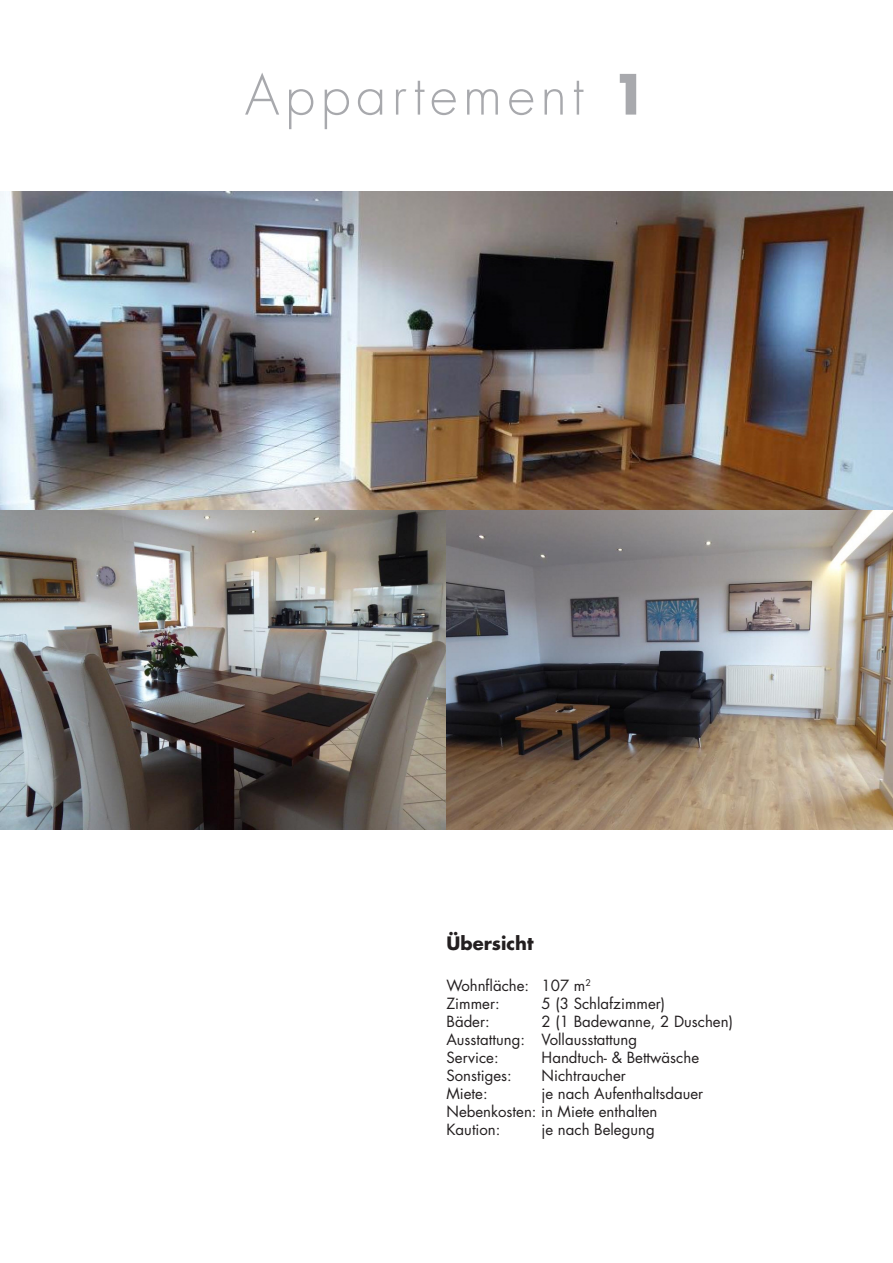
<style>
.page{position:relative;width:893px;height:1263px;background:#fff}
.page>*{position:absolute;margin:0;border:0;box-sizing:border-box;transform-origin:0 0}
.t1{font:300 54px "Futura Std";letter-spacing:.1em;color:#a8a9ad}
.t2{font:700 18px "Futura Std";color:#231f20}
.t3{font:15px/18px "Futura Std";color:#231f20}
.s1{font-weight:700}
</style>
<div class="page">
<img style="left:0;top:191px;width:893px;height:319px">
<img style="left:0;top:510px;width:446px;height:319px">
<img style="left:446px;top:510px;width:447px;height:319px">
<h1 class="t1" style="left:245px;top:70px;width:405px">Appartement <span class="s1">1</span></h1>
<p class="t2" style="left:446px;top:935px;width:89px">Übersicht</p>
<p class="t3" style="left:446px;top:978px;width:146px">Wohnfläche: 107 m<sup>2<br></sup>Zimmer:</p>
<p class="t3" style="left:542px;top:996px;width:125px">5 (3 Schlafzimmer)</p>
<p class="t3" style="left:446px;top:1014px;width:288px;text-indent:95px">2 (1 Badewanne, 2 Duschen)<br>Ausstattung: Vollausstattung<br>Service:</p>
<p class="t3" style="left:446px;top:1014px;width:45px">Bäder:</p>
<p class="t3" style="left:542px;top:1050px;width:159px">Handtuch- &amp; Bettwäsche</p>
<p class="t3" style="left:446px;top:1068px;width:67px">Sonstiges:</p>
<p class="t3" style="left:542px;top:1068px;width:86px">Nichtraucher</p>
<p class="t3" style="left:446px;top:1086px;width:43px">Miete:</p>
<p class="t3" style="left:446px;top:1086px;width:258px;text-indent:95px">je nach Aufenthaltsdauer<br>Nebenkosten: in Miete enthalten<br>Kaution:</p>
<p class="t3" style="left:542px;top:1122px;width:115px">je nach Belegung</p>
</div>
